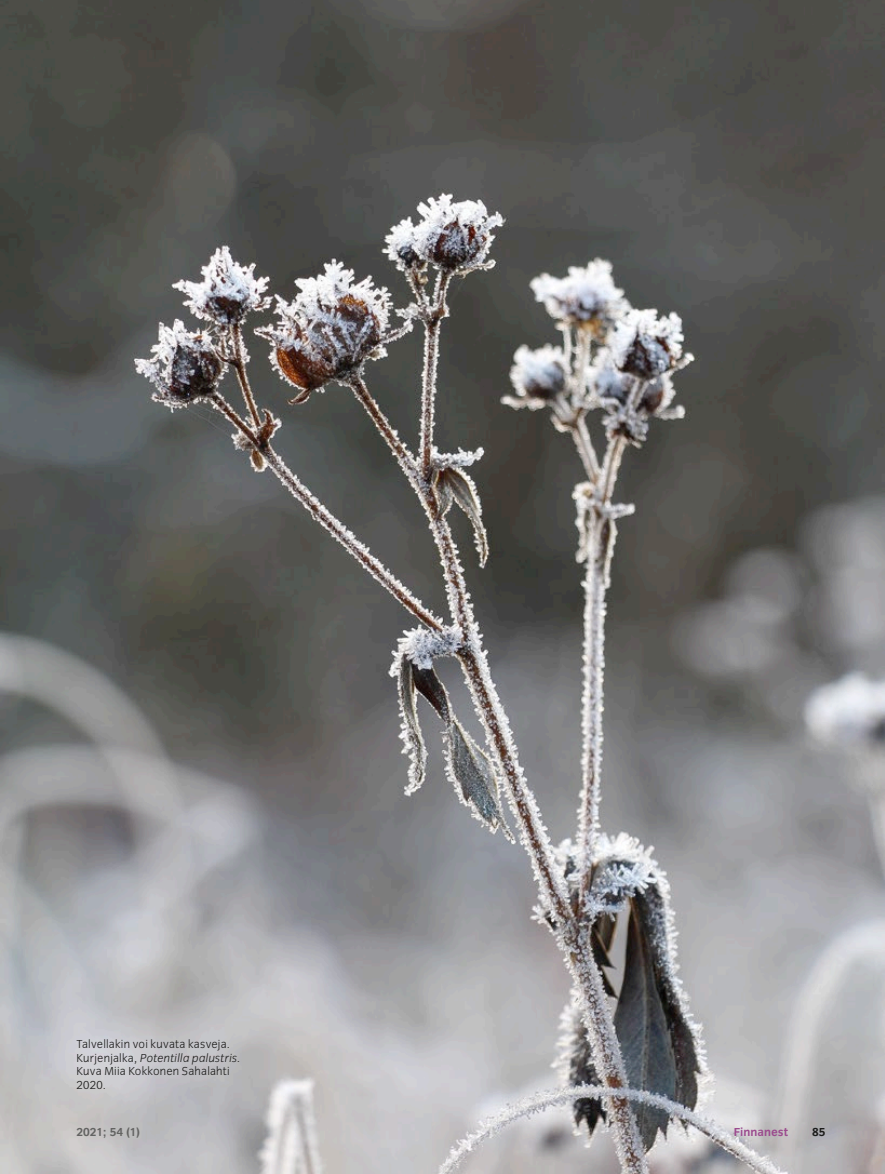
<style>
.page{position:relative;width:885px;height:1174px;background:#fff}
.page>*{position:absolute;margin:0;border:0;box-sizing:border-box;transform-origin:0 0}
.t1{font:300 12px/13.5px "Congress Sans";letter-spacing:.02em;color:#1b1b1a}
.t2{font:700 12px "Congress Sans";color:#636362}
.t3{font:700 12px "Congress Sans";color:#9b4b8e}
.t4{font:700 12px "Congress Sans";color:#1b1b1a}
.s1{font-style:italic}
</style>
<div class="page">
<img style="left:0;top:0;width:884px;height:1174px">
<p class="t1" style="left:77px;top:1037px;width:165px">Talvellakin voi kuvata kasveja.<br>Kurjenjalka, <span class="s1">Potentilla palustris.<br></span>Kuva Miia Kokkonen Sahalahti<br>2020.</p>
<p class="t2" style="left:77px;top:1125px;width:65px">2021; 54 (1)</p>
<p class="t3" style="left:733px;top:1125px;width:56px">Finnanest</p>
<p class="t4" style="left:812px;top:1125px;width:15px">85</p>
</div>
